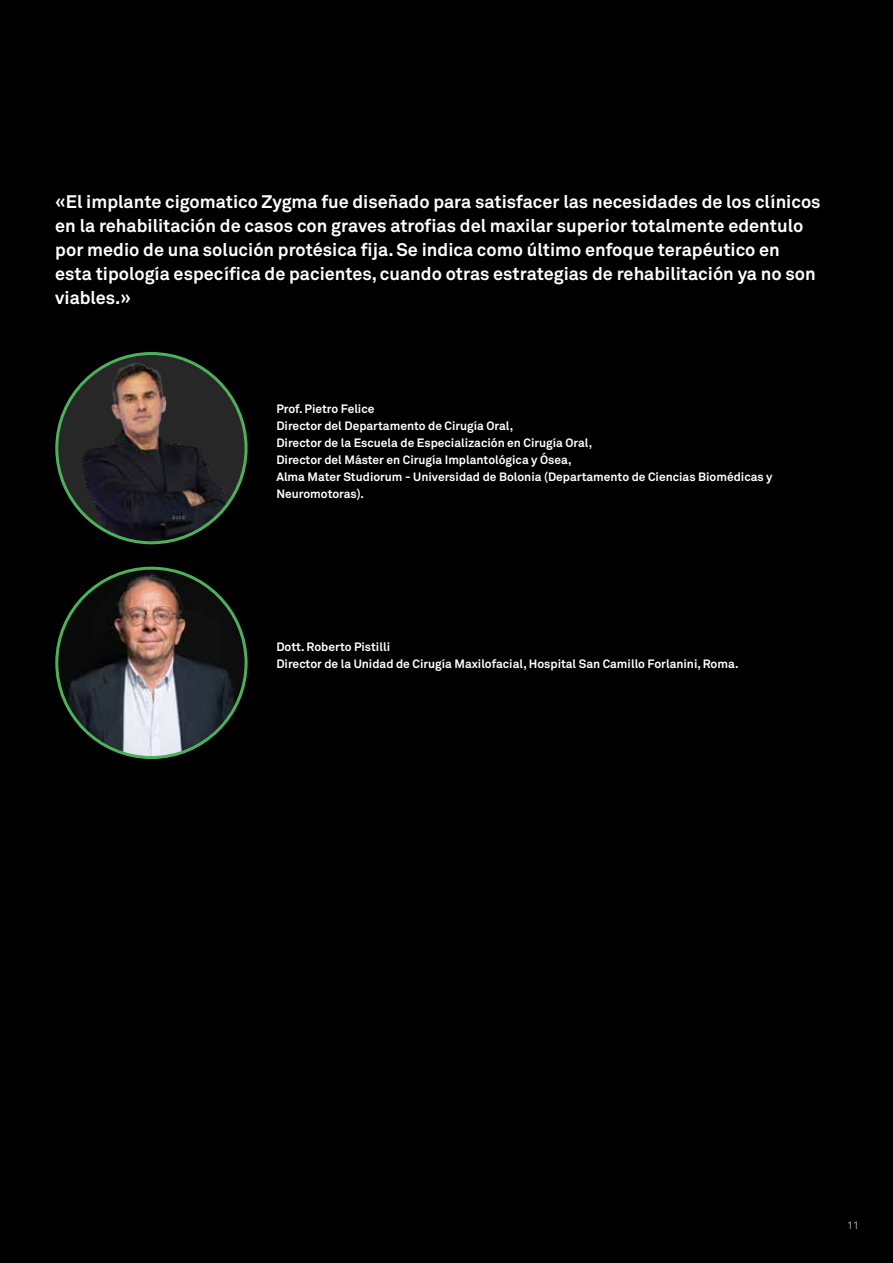
<style>
.page{position:relative;width:893px;height:1263px;background:#000}
.page>*{position:absolute;margin:0;border:0;box-sizing:border-box;transform-origin:0 0}
.t1{font:700 18px/24px "Akkurat Pro";color:#fff}
.t2{font:700 12px/17px "Akkurat Pro";color:#fff}
.t3{font:10.5px "Akkurat Light Pro";color:#fff}
</style>
<div class="page">
<img style="left:57px;top:568px;width:189px;height:189px;border-radius:95px">
<img style="left:57px;top:353px;width:189px;height:190px;border-radius:95px">
<p class="t1" style="left:55px;top:190px;width:767px">«El implante cigomatico Zygma fue diseñado para satisfacer las necesidades de los clínicos en la rehabilitación de casos con graves atrofias del maxilar superior totalmente edentulo por medio de una solución protésica fija. Se indica como último enfoque terapéutico en esta tipología específica de pacientes, cuando otras estrategias de rehabilitación ya no son viables.»</p>
<p class="t2" style="left:276px;top:400px;width:498px">Prof. Pietro Felice<br>Director del Departamento de Cirugía Oral,<br>Director de la Escuela de Especialización en Cirugía Oral,<br>Director del Máster en Cirugía Implantológica y Ósea,<br>Alma Mater Studiorum - Universidad de Bolonia (Departamento de Ciencias Biomédicas y Neuromotoras).</p>
<p class="t2" style="left:276px;top:638px;width:464px">Dott. Roberto Pistilli<br>Director de la Unidad de Cirugía Maxilofacial, Hospital San Camillo Forlanini, Roma.</p>
<p class="t3" style="left:847px;top:1219px;width:13px">11</p>
</div>
